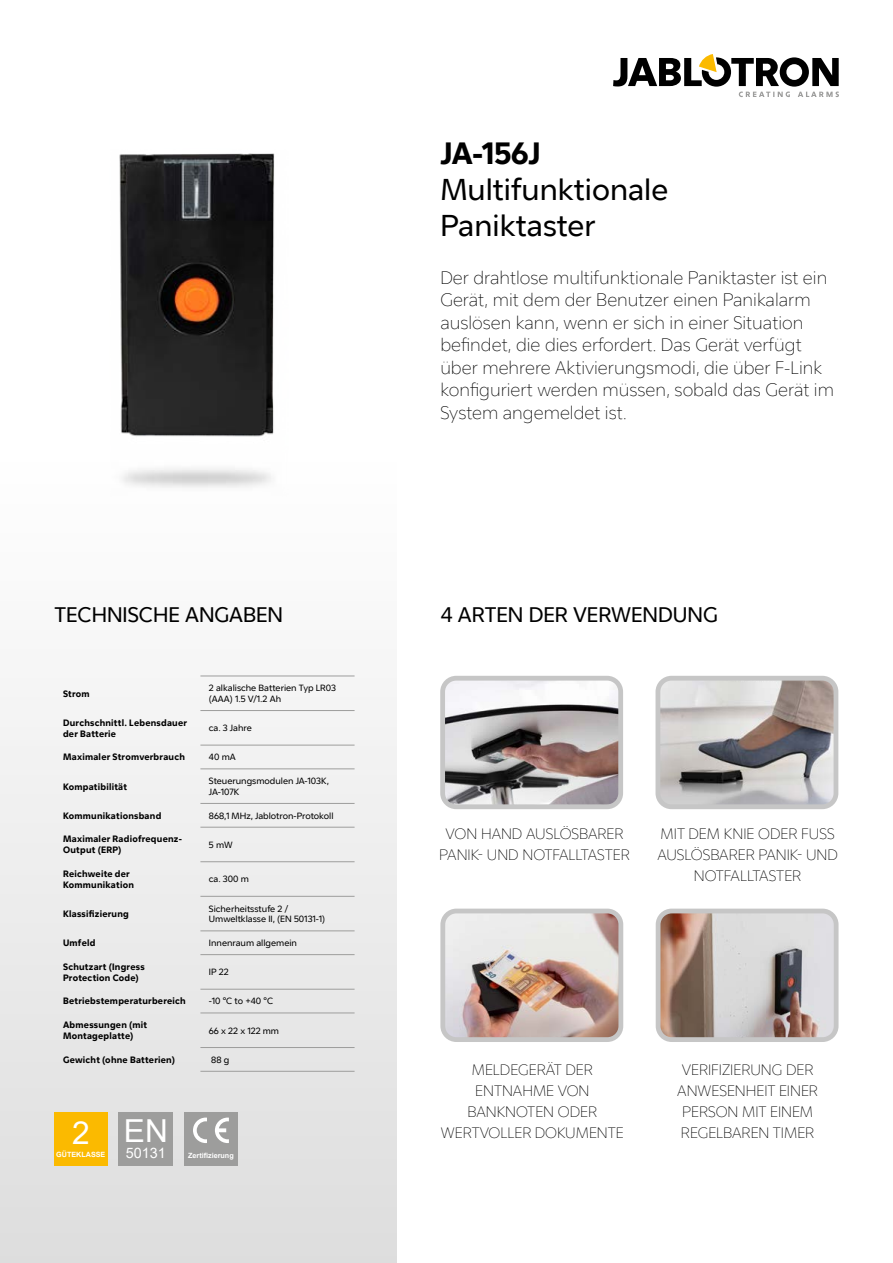
<style>
.page{position:relative;width:893px;height:1263px;background:#fff}
.page>*{position:absolute;margin:0;border:0;box-sizing:border-box;transform-origin:0 0}
.t1{font:31.65px "Arial";color:#fff}
.t2{font:30px/36px "Jablo";color:#000}
.t3{font:600 30px "Jablo";letter-spacing:-.005em;color:#000}
.t4{font:21px "Jablo";color:#000}
.t5{font:100 18px/22.5px "Jablo";color:#000}
.t6{font:100 15px/21px "Jablo";color:#000;text-align:center}
.t7{font:14.4px "Arial";color:#fff}
.t8{font:600 9px/10.8px "Jablo";letter-spacing:.025em;color:#000}
.t9{font:9px/10.8px "Jablo";color:#000}
.t10{font:700 7.2px "Arial";color:#fff}
</style>
<div class="page">
<div style="left:0;top:461px;width:396px;height:802px;background:linear-gradient(to bottom,#fefefe,#ddd)"></div>
<svg style="left:613px;top:54px;width:226px;height:43px"></svg>
<img style="left:43px;top:153px;width:306px;height:366px">
<img style="left:446px;top:682px;width:171px;height:121px">
<div style="left:440px;top:676px;width:183px;height:133px;border:5px solid #c6c6c6;border-radius:14px"></div>
<img style="left:446px;top:915px;width:171px;height:121px">
<div style="left:440px;top:909px;width:183px;height:133px;border:5px solid #c6c6c6;border-radius:14px"></div>
<img style="left:662px;top:915px;width:170px;height:121px">
<div style="left:656px;top:909px;width:182px;height:133px;border:5px solid #c6c6c6;border-radius:14px"></div>
<img style="left:661px;top:682px;width:171px;height:121px">
<div style="left:655px;top:676px;width:183px;height:133px;border:5px solid #c6c6c6;border-radius:14px"></div>
<hr style="left:200px;top:931px;width:155px;height:1px;background:#9d9d9c">
<hr style="left:200px;top:954px;width:155px;height:1px;background:#9d9d9c">
<hr style="left:200px;top:989px;width:155px;height:1px;background:#9d9d9c">
<hr style="left:200px;top:1013px;width:155px;height:1px;background:#9d9d9c">
<hr style="left:200px;top:1047px;width:155px;height:1px;background:#9d9d9c">
<hr style="left:200px;top:1071px;width:155px;height:1px;background:#9d9d9c">
<hr style="left:200px;top:676px;width:155px;height:1px;background:#9d9d9c">
<hr style="left:200px;top:710px;width:155px;height:1px;background:#9d9d9c">
<hr style="left:200px;top:745px;width:155px;height:1px;background:#9d9d9c">
<hr style="left:200px;top:769px;width:155px;height:1px;background:#9d9d9c">
<hr style="left:200px;top:803px;width:155px;height:1px;background:#9d9d9c">
<hr style="left:200px;top:827px;width:155px;height:1px;background:#9d9d9c">
<hr style="left:200px;top:861px;width:155px;height:1px;background:#9d9d9c">
<hr style="left:200px;top:896px;width:155px;height:1px;background:#9d9d9c">
<div style="left:119px;top:1112px;width:54px;height:53px;background:#9d9d9c"></div>
<div style="left:54px;top:1112px;width:54px;height:53px;background:#fbba00"></div>
<div style="left:184px;top:1112px;width:54px;height:53px;background:#9d9d9c"></div>
<svg style="left:193px;top:1117px;width:14px;height:26px"></svg>
<svg style="left:215px;top:1117px;width:14px;height:26px"></svg>
<h2 class="t3" style="left:440px;top:135px;width:102px">JA-156J</h2>
<h2 class="t2" style="left:440px;top:171px;width:230px">Multifunktionale<br>Paniktaster</h2>
<p class="t5" style="left:440px;top:266px;width:395px">Der drahtlose multifunktionale Paniktaster ist ein Gerät, mit dem der Benutzer einen Panikalarm auslösen kann, wenn er sich in einer Situation befindet, die dies erfordert. Das Gerät verfügt über mehrere Aktivierungsmodi, die über F-Link konfiguriert werden müssen, sobald das Gerät im System angemeldet ist.</p>
<h3 class="t4" style="left:55px;top:602px;width:230px">TECHNISCHE ANGABEN</h3>
<h3 class="t4" style="left:441px;top:602px;width:279px">4 ARTEN DER VERWENDUNG</h3>
<p class="t8" style="left:63px;top:688px;width:28px">Strom</p>
<p class="t9" style="left:209px;top:683px;width:129px">2 alkalische Batterien Typ LR03 (AAA) 1.5 V/1.2 Ah</p>
<p class="t8" style="left:63px;top:717px;width:126px">Durchschnittl. Lebensdauer der Batterie</p>
<p class="t9" style="left:209px;top:722px;width:44px">ca. 3 Jahre</p>
<p class="t8" style="left:63px;top:752px;width:123px">Maximaler Stromverbrauch</p>
<p class="t9" style="left:209px;top:752px;width:28px">40 mA</p>
<p class="t8" style="left:63px;top:781px;width:65px">Kompatibilität</p>
<p class="t9" style="left:209px;top:775px;width:122px">Steuerungsmodulen JA-103K,<br>JA-107K</p>
<p class="t8" style="left:63px;top:810px;width:100px">Kommunikationsband</p>
<p class="t9" style="left:209px;top:810px;width:126px">868,1 MHz, Jablotron-Protokoll</p>
<p class="t8" style="left:63px;top:834px;width:120px">Maximaler Radiofrequenz-<br>Output (ERP)</p>
<p class="t9" style="left:209px;top:839px;width:25px">5 mW</p>
<p class="t8" style="left:63px;top:868px;width:72px">Reichweite der<br>Kommunikation</p>
<p class="t9" style="left:209px;top:874px;width:41px">ca. 300 m</p>
<p class="t8" style="left:63px;top:908px;width:67px">Klassifizierung</p>
<p class="t9" style="left:209px;top:903px;width:118px">Sicherheitsstufe 2 /<br>Umweltklasse II, (EN 50131-1)</p>
<p class="t8" style="left:63px;top:937px;width:34px">Umfeld</p>
<p class="t9" style="left:209px;top:937px;width:90px">Innenraum allgemein</p>
<p class="t8" style="left:63px;top:961px;width:83px">Schutzart (Ingress<br>Protection Code)</p>
<p class="t9" style="left:209px;top:967px;width:21px">IP 22</p>
<p class="t8" style="left:63px;top:996px;width:124px">Betriebstemperaturbereich</p>
<p class="t9" style="left:209px;top:996px;width:66px">-10 °C to +40 °C</p>
<p class="t8" style="left:63px;top:1019px;width:85px">Abmessungen (mit<br>Montageplatte)</p>
<p class="t9" style="left:209px;top:1025px;width:72px">66 x 22 x 122 mm</p>
<p class="t8" style="left:63px;top:1054px;width:113px">Gewicht (ohne Batterien)</p>
<p class="t9" style="left:211px;top:1054px;width:20px">88 g</p>
<h1 class="t1" style="left:124px;top:1109px;width:46px">EN</h1>
<h3 class="t7" style="left:126px;top:1143px;width:42px">50131</h3>
<h1 class="t1" style="left:72px;top:1111px;width:19px">2</h1>
<p class="t10" style="left:56px;top:1150px;width:51px">GÜTEKLASSE</p>
<p class="t10" style="left:188px;top:1150px;width:47px">Zertifizierung</p>
<h3 class="t6" style="left:439px;top:823px;width:192px">VON HAND AUSLÖSBARER<br>PANIK- UND NOTFALLTASTER</h3>
<h3 class="t6" style="left:657px;top:823px;width:182px">MIT DEM KNIE ODER FUSS<br>AUSLÖSBARER PANIK- UND<br>NOTFALLTASTER</h3>
<h3 class="t6" style="left:441px;top:1059px;width:184px">MELDEGERÄT DER<br>ENTNAHME VON<br>BANKNOTEN ODER<br>WERTVOLLER DOKUMENTE</h3>
<h3 class="t6" style="left:677px;top:1059px;width:142px">VERIFIZIERUNG DER<br>ANWESENHEIT EINER<br>PERSON MIT EINEM<br>REGELBAREN TIMER</h3>
</div>
